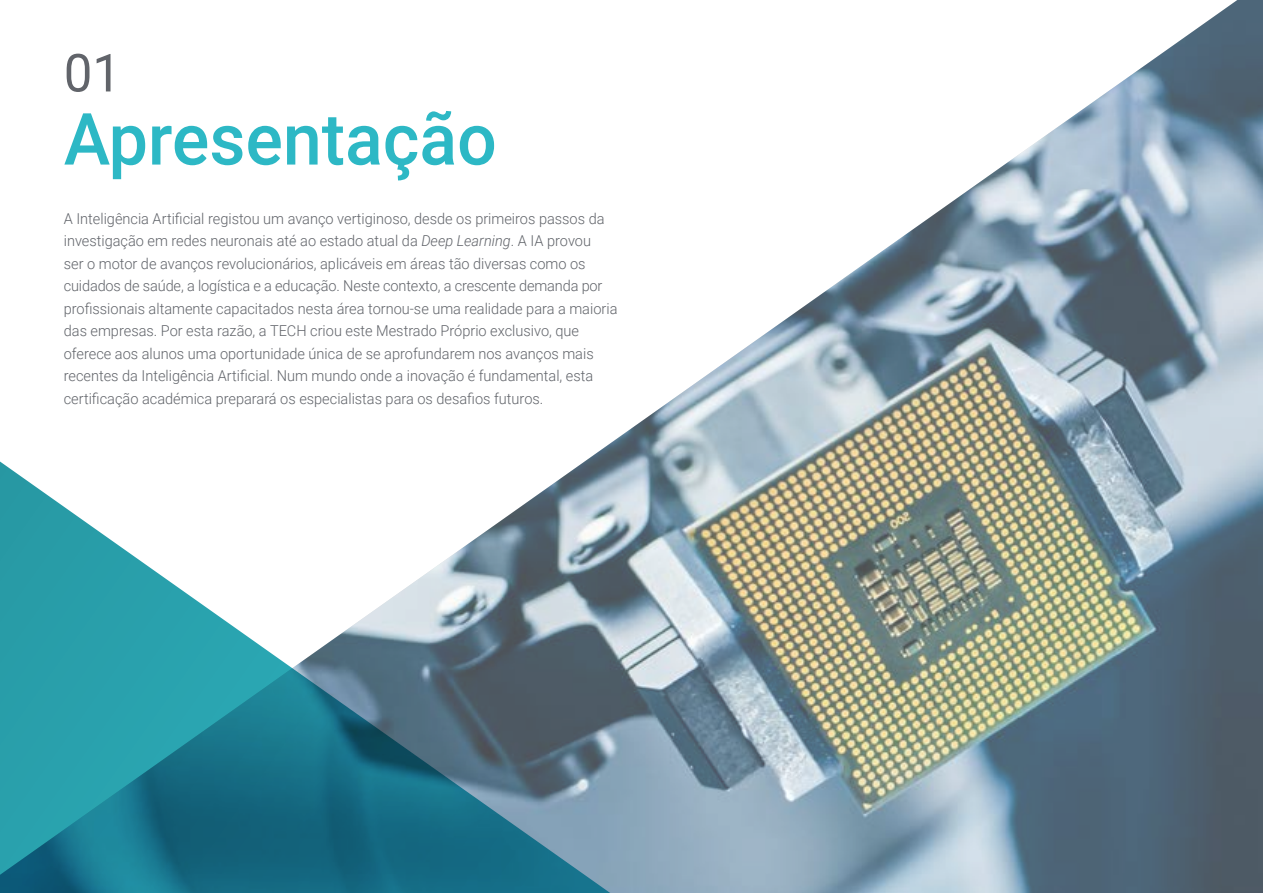
<style>
.page{position:relative;width:1263px;height:893px;background:#fff}
.page>*{position:absolute;margin:0;border:0;box-sizing:border-box;transform-origin:0 0}
.t1{font:500 72px "Roboto";color:#2db8c5}
.t2{font:52.5px "Roboto";color:#61646a}
.t3{font:300 15px/22.5px "Roboto";color:#61646a}
.s1{font-style:italic}
</style>
<div class="page">
<img style="left:606px;top:0;width:657px;height:893px">
<svg style="left:0;top:446px;width:640px;height:447px"></svg>
<h2 class="t2" style="left:64px;top:36px;width:59px">01</h2>
<h1 class="t1" style="left:64px;top:89px;width:435px">Apresentação</h1>
<p class="t3" style="left:64px;top:207px;width:555px">A Inteligência Artificial registou um avanço vertiginoso, desde os primeiros passos da investigação em redes neuronais até ao estado atual da <span class="s1">Deep Learning</span>. A IA provou<br>ser o motor de avanços revolucionários, aplicáveis em áreas tão diversas como os cuidados de saúde, a logística e a educação. Neste contexto, a crescente demanda por profissionais altamente capacitados nesta área tornou-se uma realidade para a maioria das empresas. Por esta razão, a TECH criou este Mestrado Próprio exclusivo, que oferece aos alunos uma oportunidade única de se aprofundarem nos avanços mais recentes da Inteligência Artificial. Num mundo onde a inovação é fundamental, esta certificação académica preparará os especialistas para os desafios futuros.</p>
</div>
